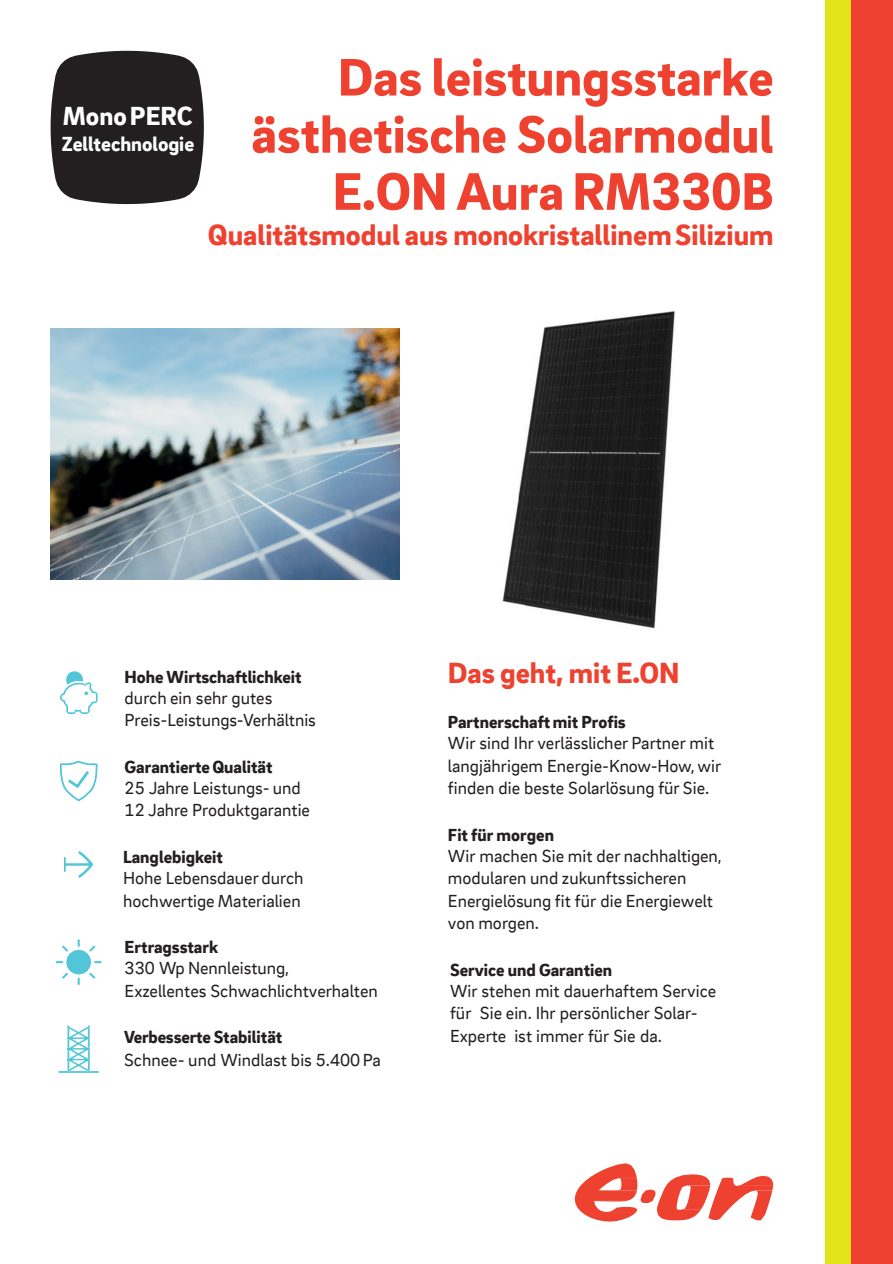
<style>
.page{position:relative;width:893px;height:1264px;background:#fff}
.page>*{position:absolute;margin:0;border:0;box-sizing:border-box;transform-origin:0 0}
.t1{font:900 54px/57.2px "EON Brix Sans";color:#ef412f;text-align:right}
.t2{font:900 30px "EON Brix Sans";color:#ef412f}
.t3{font:900 27px "EON Brix Sans";color:#fff}
.t4{font:900 21px "EON Brix Sans";color:#fff}
.t5{font:18px/22.5px "EON Brix Sans";color:#231f20}
.t6{font:900 18px "EON Brix Sans";color:#231f20}
</style>
<div class="page">
<div style="left:850px;top:0;width:42px;height:1263px;background:#ef412f"></div>
<svg style="left:574px;top:1163px;width:199px;height:58px"></svg>
<div style="left:825px;top:0;width:25px;height:1263px;background:#e2e419"></div>
<img style="left:51px;top:328px;width:348px;height:251px">
<svg style="left:51px;top:51px;width:153px;height:153px;background:#353132"></svg>
<img style="left:502px;top:311px;width:173px;height:318px">
<svg style="left:60px;top:671px;width:38px;height:42px"></svg>
<svg style="left:56px;top:939px;width:45px;height:45px"></svg>
<img style="left:65px;top:851px;width:28px;height:26px">
<svg style="left:59px;top:760px;width:39px;height:42px"></svg>
<img style="left:69px;top:771px;width:19px;height:16px">
<hr style="left:58px;top:1070px;width:41px;height:2px;background:#52c6d8">
<hr style="left:67px;top:1025px;width:2px;height:45px;background:#52c6d8">
<hr style="left:88px;top:1025px;width:2px;height:45px;background:#52c6d8">
<img style="left:68px;top:1026px;width:21px;height:45px">
<p class="t3" style="left:63px;top:98px;width:131px">MonoPERC</p>
<p class="t4" style="left:62px;top:130px;width:134px">Zelltechnologie</p>
<h2 class="t1" style="left:251px;top:46px;width:524px">Das leistungsstarke ästhetische Solarmodul<br>E.ON Aura RM330B</h2>
<h2 class="t2" style="left:208px;top:215px;width:567px">Qualitätsmodul aus monokristallinemSilizium</h2>
<p class="t6" style="left:125px;top:665px;width:178px">Hohe Wirtschaftlichkeit</p>
<p class="t5" style="left:125px;top:685px;width:149px">durch ein sehr gutes</p>
<p class="t5" style="left:125px;top:708px;width:193px">Preis-Leistungs-Verhältnis</p>
<p class="t6" style="left:125px;top:755px;width:149px">Garantierte Qualität</p>
<p class="t5" style="left:125px;top:775px;width:178px">25 Jahre Leistungs- und</p>
<p class="t5" style="left:125px;top:798px;width:187px">12 Jahre Produktgarantie</p>
<p class="t6" style="left:123px;top:845px;width:101px">Langlebigkeit</p>
<p class="t5" style="left:123px;top:866px;width:182px">Hohe Lebensdauer durch hochwertige Materialien</p>
<p class="t6" style="left:125px;top:935px;width:95px">Ertragsstark</p>
<p class="t5" style="left:125px;top:955px;width:166px">330 Wp Nennleistung,</p>
<p class="t5" style="left:125px;top:978px;width:255px">Exzellentes Schwachlichtverhalten</p>
<p class="t6" style="left:124px;top:1025px;width:160px">Verbesserte Stabilität</p>
<p class="t5" style="left:124px;top:1047px;width:258px">Schnee- und Windlast bis 5.400Pa</p>
<p class="t2" style="left:448px;top:652px;width:233px">Das geht, mit E.ON</p>
<p class="t6" style="left:448px;top:710px;width:179px">Partnerschaft mit Profis</p>
<p class="t5" style="left:448px;top:731px;width:275px">Wir sind Ihr verlässlicher Partner mit langjährigem Energie-Know-How,wir finden die beste Solarlösung für Sie.</p>
<p class="t6" style="left:448px;top:822px;width:107px">Fit für morgen</p>
<p class="t5" style="left:448px;top:843px;width:275px">Wir machen Sie mit der nachhaltigen, modularen und zukunftssicheren<br>Energielösung fit für die Energiewelt von morgen.</p>
<p class="t6" style="left:450px;top:957px;width:164px">Service und Garantien</p>
<p class="t5" style="left:450px;top:978px;width:268px">Wir stehen mit dauerhaftem Service für Sie ein. Ihr persönlicher Solar-<br>Experte ist immer für Sie da.</p>
</div>
